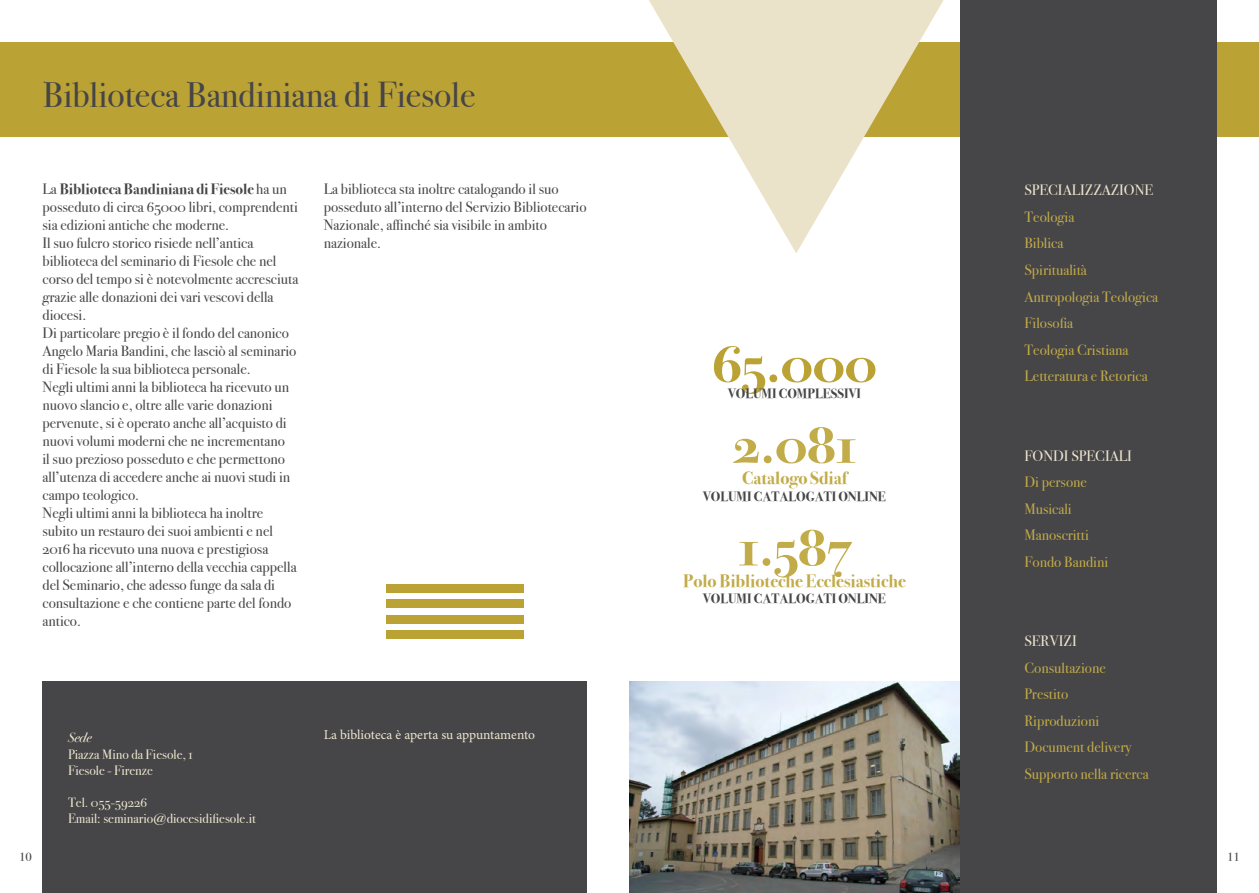
<style>
.page{position:relative;width:1259px;height:893px;background:#fff}
.page>*{position:absolute;margin:0;border:0;box-sizing:border-box;transform-origin:0 0}
.t1{font:700 54px "Bodoni Svty Two OSITCTT";color:#c2ab49}
.t2{font:700 54px "Bodoni Svty Two OSITCTT";color:#bba235}
.t3{font:36px "Bodoni Svty Two OSITCTT";color:#464547}
.t4{font:700 18px "Bodoni Svty Two OSITCTT";color:#c2ab49}
.t5{font:15px/18px "Bodoni Svty Two OSITCTT";color:#464547}
.t6{font:15px/26.5px "Bodoni Svty Two OSITCTT";color:#c2ab49}
.t7{font:15px "Bodoni Svty Two OSITCTT";color:#ede6cf}
.t8{font:13.5px/16.2px "Bodoni Svty Two OSITCTT";color:#ede6cf}
.t9{font:700 13.5px "Bodoni Svty Two OSITCTT";color:#464547}
.t10{font:13.5px "Minion Pro";letter-spacing:-.005em;color:#ede6cf}
.t11{font:italic 13.5px "Bodoni Svty Two OSITCTT";color:#ede6cf}
.t12{font:12px "Bodoni Svty Two ITCTT";color:#464547}
.s1{font-weight:700}
</style>
<div class="page">
<div style="left:43px;top:682px;width:544px;height:211px;background:#464547"></div>
<div style="left:0;top:43px;width:1259px;height:94px;background:#bba235"></div>
<div style="left:959px;top:0;width:257px;height:893px;background:#464547"></div>
<svg style="left:649px;top:0;width:294px;height:253px;fill:#ebe3c9"></svg>
<div style="left:386px;top:584px;width:138px;height:9px;background:#bba235"></div>
<div style="left:386px;top:615px;width:138px;height:9px;background:#bba235"></div>
<div style="left:386px;top:599px;width:138px;height:9px;background:#bba235"></div>
<div style="left:386px;top:630px;width:138px;height:9px;background:#bba235"></div>
<img style="left:629px;top:682px;width:330px;height:211px">
<h2 class="t3" style="left:43px;top:73px;width:434px">Biblioteca Bandiniana di Fiesole</h2>
<p class="t5" style="left:43px;top:180px;width:257px">La <span class="s1">Biblioteca Bandiniana di Fiesole</span> ha un posseduto di circa 65000 libri, comprendenti sia edizioni antiche che moderne.<br>Il suo fulcro storico risiede nell’antica biblioteca del seminario di Fiesole che nel corso del tempo si è notevolmente accresciuta grazie alle donazioni dei vari vescovi della diocesi.<br>Di particolare pregio è il fondo del canonico Angelo Maria Bandini, che lasciò al seminario di Fiesole la sua biblioteca personale.<br>Negli ultimi anni la biblioteca ha ricevuto un nuovo slancio e, oltre alle varie donazioni pervenute, si è operato anche all’acquisto di nuovi volumi moderni che ne incrementano<br>il suo prezioso posseduto e che permettono all’utenza di accedere anche ai nuovi studi in campo teologico.<br>Negli ultimi anni la biblioteca ha inoltre subito un restauro dei suoi ambienti e nel 2016 ha ricevuto una nuova e prestigiosa collocazione all’interno della vecchia cappella del Seminario, che adesso funge da sala di consultazione e che contiene parte del fondo antico.</p>
<p class="t5" style="left:324px;top:180px;width:264px">La biblioteca sta inoltre catalogando il suo posseduto all’interno del Servizio Bibliotecario Nazionale, affinché sia visibile in ambito nazionale.</p>
<p class="t11" style="left:68px;top:730px;width:25px">Sede</p>
<p class="t8" style="left:68px;top:746px;width:126px">Piazza Mino da Fiesole, 1<br>Fiesole - Firenze</p>
<p class="t8" style="left:68px;top:795px;width:189px">Tel. 055-59226<br>Email: seminario@diocesidifiesole.it</p>
<p class="t10" style="left:324px;top:727px;width:213px">La biblioteca è aperta su appuntamento</p>
<h1 class="t2" style="left:712px;top:332px;width:166px">65.000</h1>
<p class="t9" style="left:728px;top:385px;width:134px">VOLUMI COMPLESSIVI</p>
<h1 class="t1" style="left:733px;top:413px;width:125px">2.081</h1>
<p class="t4" style="left:742px;top:468px;width:107px">Catalogo Sdiaf</p>
<p class="t9" style="left:703px;top:488px;width:184px">VOLUMI CATALOGATI ONLINE</p>
<h1 class="t1" style="left:738px;top:516px;width:114px">1.587</h1>
<p class="t4" style="left:683px;top:570px;width:224px">Polo Biblioteche Ecclesiastiche</p>
<p class="t9" style="left:703px;top:591px;width:184px">VOLUMI CATALOGATI ONLINE</p>
<p class="t7" style="left:1024px;top:181px;width:130px">SPECIALIZZAZIONE</p>
<p class="t6" style="left:1024px;top:204px;width:135px">Teologia<br>Biblica<br>Spiritualità<br>Antropologia Teologica<br>Filosofia<br>Teologia Cristiana<br>Letteratura e Retorica</p>
<p class="t7" style="left:1024px;top:446px;width:109px">FONDI SPECIALI</p>
<p class="t6" style="left:1024px;top:469px;width:85px">Di persone<br>Musicali<br>Manoscritti<br>Fondo Bandini</p>
<p class="t7" style="left:1024px;top:632px;width:54px">SERVIZI</p>
<p class="t6" style="left:1024px;top:654px;width:126px">Consultazione<br>Prestito<br>Riproduzioni<br>Document delivery<br>Supporto nella ricerca</p>
<p class="t12" style="left:19px;top:847px;width:14px">10</p>
<p class="t12" style="left:1227px;top:847px;width:14px">11</p>
</div>
